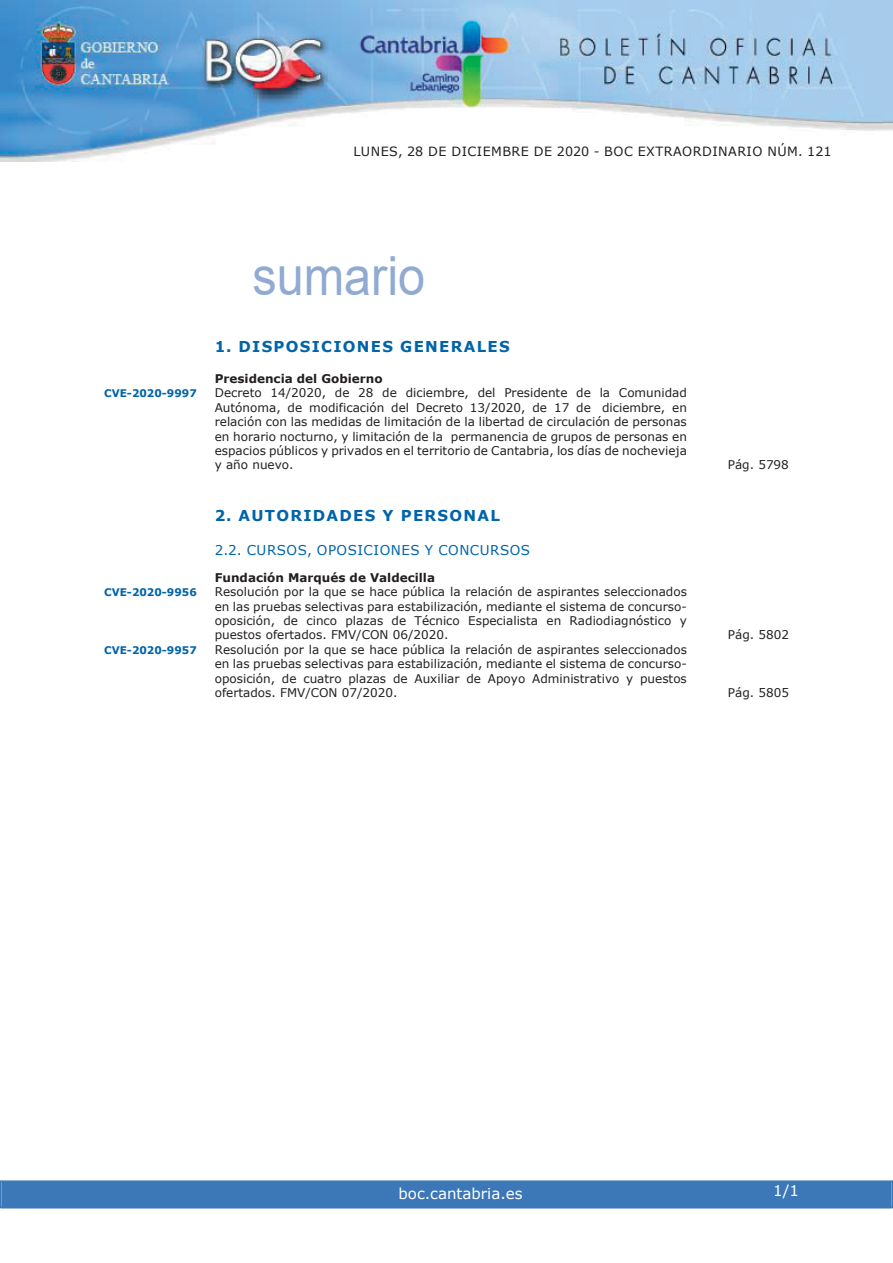
<style>
.page{position:relative;width:893px;height:1263px;background:#fff}
.page>*{position:absolute;margin:0;border:0;box-sizing:border-box;transform-origin:0 0}
.t1{font:54px "Arial";color:#90aad1;scale:.9 1}
.t2{font:700 15px "Verdana";letter-spacing:.085em;color:#0064aa}
.t3{font:15px "Verdana";color:#fff}
.t4{font:13.5px "Verdana";letter-spacing:.035em;color:#0064aa}
.t5{font:12.75px "Verdana";letter-spacing:.035em;color:#231f20}
.t6{font:12px/14.4px "Verdana";color:#231f20;text-align:justify}
.t7{font:700 12px "Verdana";color:#231f20}
.t8{font:700 10.5px "Verdana";color:#0064aa}
</style>
<div class="page">
<img style="left:0;top:0;width:893px;height:161px">
<div style="left:2px;top:1181px;width:889px;height:27px;background:#3c78b7"></div>
<div style="left:0;top:1180px;width:893px;height:28px;border:2px solid #3c78b7"></div>
<p class="t5" style="left:353px;top:143px;width:480px">LUNES, 28 DE DICIEMBRE DE 2020 - BOC EXTRAORDINARIO NÚM. 121</p>
<h1 class="t1" style="left:252px;top:246px;width:194px">sumario</h1>
<p class="t2" style="left:215px;top:337px;width:296px">1. DISPOSICIONES GENERALES</p>
<p class="t7" style="left:215px;top:371px;width:169px">Presidencia del Gobierno</p>
<p class="t8" style="left:104px;top:387px;width:94px">CVE-2020-9997</p>
<p class="t6" style="left:215px;top:385px;width:474px">Decreto 14/2020, de 28 de diciembre, del Presidente de la Comunidad Autónoma, de modificación del Decreto 13/2020, de 17 de diciembre, en relación con las medidas de limitación de la libertad de circulación de personas en horario nocturno, y limitación de la permanencia de grupos de personas en espacios públicos y privados en el territorio de Cantabria, los días de nochevieja y año nuevo.</p>
<p class="t2" style="left:215px;top:506px;width:287px">2. AUTORIDADES Y PERSONAL</p>
<p class="t4" style="left:215px;top:541px;width:317px">2.2. CURSOS, OPOSICIONES Y CONCURSOS</p>
<p class="t7" style="left:215px;top:570px;width:222px">Fundación Marqués de Valdecilla</p>
<p class="t8" style="left:104px;top:586px;width:94px">CVE-2020-9956</p>
<p class="t6" style="left:215px;top:584px;width:474px">Resolución por la que se hace pública la relación de aspirantes seleccionados en las pruebas selectivas para estabilización, mediante el sistema de concurso&shy;oposición, de cinco plazas de Técnico Especialista en Radiodiagnóstico y puestos ofertados. FMV/CON 06/2020.</p>
<p class="t8" style="left:104px;top:643px;width:94px">CVE-2020-9957</p>
<p class="t6" style="left:215px;top:642px;width:474px">Resolución por la que se hace pública la relación de aspirantes seleccionados en las pruebas selectivas para estabilización, mediante el sistema de concurso&shy;oposición, de cuatro plazas de Auxiliar de Apoyo Administrativo y puestos ofertados. FMV/CON 07/2020.</p>
<p class="t6" style="left:728px;top:457px;width:63px">Pág. 5798</p>
<p class="t6" style="left:728px;top:627px;width:63px">Pág. 5802</p>
<p class="t6" style="left:728px;top:685px;width:63px">Pág. 5805</p>
<p class="t3" style="left:398px;top:1184px;width:126px">boc.cantabria.es</p>
<p class="t3" style="left:773px;top:1181px;width:27px">1/1</p>
</div>
